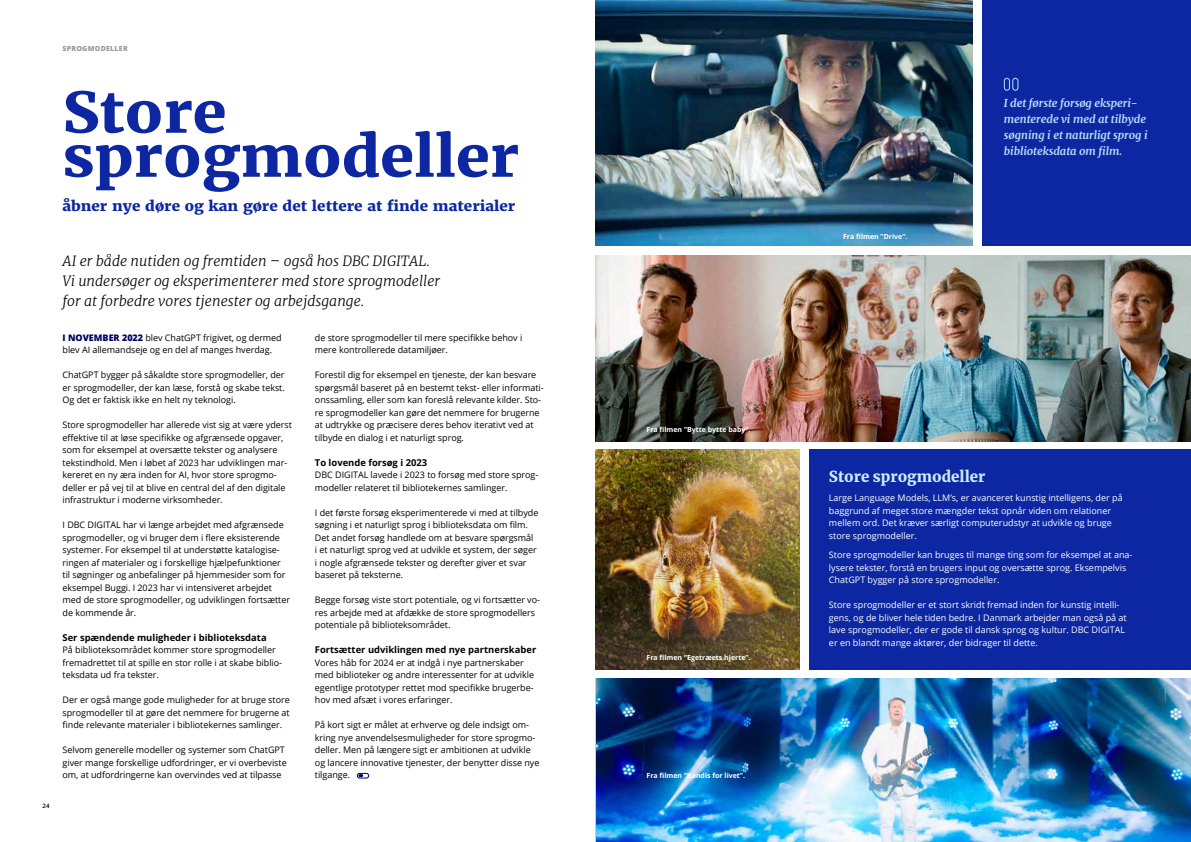
<style>
.page{position:relative;width:1191px;height:842px;background:#fff}
.page>*{position:absolute;margin:0;border:0;box-sizing:border-box;transform-origin:0 0}
.t1{font:900 56px/44px "Merriweather";color:#0c27a1;scale:1.09 1}
.t2{font:900 15px "Merriweather";color:#cdeaff}
.t3{font:italic 300 14px/20px "Merriweather";color:#000}
.t4{font:800 14px "Merriweather";color:#0c27a1;scale:1.09 1}
.t5{font:italic 700 11px/16px "Merriweather";letter-spacing:-.005em;color:#b4dfff}
.t6{font:700 9.4px "Open Sans";color:#000}
.t7{font:9px/12.5px "Open Sans";letter-spacing:-.005em;color:#000}
.t8{font:9px/12.5px "Open Sans";color:#fff}
.t9{font:700 7px "Open Sans";color:#fff}
.t10{font:800 7px "Open Sans";letter-spacing:.04em;color:#999}
.t11{font:600 6px "Open Sans";color:#000}
.s1{font-weight:800;color:#010066}
</style>
<div class="page">
<div style="left:357px;top:773px;width:12px;height:5px;border:1px solid #010066;border-radius:2px"></div>
<svg style="left:358px;top:774px;width:5px;height:3px"></svg>
<div style="left:809px;top:450px;width:382px;height:220px;background:#0c27a1"></div>
<img style="left:595px;top:0;width:377px;height:245px">
<div style="left:982px;top:0;width:209px;height:245px;background:#0c27a1"></div>
<img style="left:595px;top:450px;width:204px;height:220px">
<img style="left:595px;top:255px;width:596px;height:186px">
<img style="left:596px;top:678px;width:595px;height:164px">
<svg style="left:1003px;top:77px;width:16px;height:14px"></svg>
<p class="t10" style="left:62px;top:45px;width:67px">SPROGMODELLER</p>
<h1 class="t1" style="left:62px;top:93px;width:420px">Store sprogmodeller</h1>
<h3 class="t4" style="left:62px;top:197px;width:417px">åbner nye døre og kan gøre det lettere at finde materialer</h3>
<p class="t11" style="left:43px;top:802px;width:8px">24</p>
<h3 class="t3" style="left:63px;top:252px;width:379px">AI er både nutiden og fremtiden – også hos DBC DIGITAL.<br>Vi undersøger og eksperimenterer med store sprogmodeller for at forbedre vores tjenester og arbejdsgange.</h3>
<p class="t7" style="left:315px;top:331px;width:209px">de store sprogmodeller til mere specifikke behov i mere kontrollerede datamiljøer.</p>
<p class="t7" style="left:315px;top:369px;width:230px">Forestil dig for eksempel en tjeneste, der kan besvare spørgsmål baseret på en bestemt tekst- eller informati&shy;onssamling, eller som kan foreslå relevante kilder. Sto&shy;re sprogmodeller kan gøre det nemmere for brugerne at udtrykke og præcisere deres behov iterativt ved at tilbyde en dialog i et naturligt sprog.</p>
<p class="t6" style="left:315px;top:458px;width:114px">To lovende forsøg i 2023</p>
<p class="t7" style="left:315px;top:469px;width:225px">DBC DIGITAL lavede i 2023 to forsøg med store sprog&shy;modeller relateret til bibliotekernes samlinger.</p>
<p class="t7" style="left:315px;top:507px;width:225px">I det første forsøg eksperimenterede vi med at tilbyde søgning i et naturligt sprog i biblioteksdata om film.<br>Det andet forsøg handlede om at besvare spørgsmål<br>i et naturligt sprog ved at udvikle et system, der søger i nogle afgrænsede tekster og derefter giver et svar baseret på teksterne.</p>
<p class="t7" style="left:315px;top:594px;width:226px">Begge forsøg viste stort potentiale, og vi fortsætter vo&shy;res arbejde med at afdække de store sprogmodellers potentiale på biblioteksområdet.</p>
<p class="t6" style="left:315px;top:645px;width:223px">Fortsætter udviklingen med nye partnerskaber</p>
<p class="t7" style="left:315px;top:657px;width:221px">Vores håb for 2024 er at indgå i nye partnerskaber med biblioteker og andre interessenter for at udvikle egentlige prototyper rettet mod specifikke brugerbe&shy;hov med afsæt i vores erfaringer.</p>
<p class="t7" style="left:315px;top:719px;width:226px">På kort sigt er målet at erhverve og dele indsigt om&shy;kring nye anvendelsesmuligheder for store sprogmo&shy;deller. Men på længere sigt er ambitionen at udvikle og lancere innovative tjenester, der benytter disse nye tilgange.</p>
<p class="t7" style="left:63px;top:332px;width:221px"><span class="s1">I NOVEMBER 2022</span> blev ChatGPT frigivet, og dermed blev AI allemandseje og en del af manges hverdag.</p>
<p class="t7" style="left:63px;top:369px;width:224px;text-align:justify">ChatGPT bygger på såkaldte store sprogmodeller, der er sprogmodeller, der kan læse, forstå og skabe tekst.<br>Og det er faktisk ikke en helt ny teknologi.</p>
<p class="t7" style="left:63px;top:419px;width:231px">Store sprogmodeller har allerede vist sig at være yderst effektive til at løse specifikke og afgrænsede opgaver, som for eksempel at oversætte tekster og analysere tekstindhold. Men i løbet af 2023 har udviklingen mar&shy;kereret en ny æra inden for AI, hvor store sprogmo&shy;deller er på vej til at blive en central del af den digitale infrastruktur i moderne virksomheder.</p>
<p class="t7" style="left:63px;top:519px;width:229px">I DBC DIGITAL har vi længe arbejdet med afgrænsede sprogmodeller, og vi bruger dem i flere eksisterende systemer. For eksempel til at understøtte katalogise&shy;ringen af materialer og i forskellige hjælpefunktioner til søgninger og anbefalinger på hjemmesider som for eksempel Buggi. I 2023 har vi intensiveret arbejdet med de store sprogmodeller, og udviklingen fortsætter de kommende år.</p>
<p class="t6" style="left:63px;top:633px;width:206px">Ser spændende muligheder i biblioteksdata</p>
<p class="t7" style="left:63px;top:644px;width:221px">På biblioteksområdet kommer store sprogmodeller fremadrettet til at spille en stor rolle i at skabe biblio&shy;teksdata ud fra tekster.</p>
<p class="t7" style="left:63px;top:694px;width:229px;text-align:justify">Der er også mange gode muligheder for at bruge store sprogmodeller til at gøre det nemmere for brugerne at finde relevante materialer i bibliotekernes samlinger.</p>
<p class="t7" style="left:63px;top:744px;width:226px">Selvom generelle modeller og systemer som ChatGPT giver mange forskellige udfordringer, er vi overbeviste om, at udfordringerne kan overvindes ved at tilpasse</p>
<p class="t9" style="left:646px;top:424px;width:105px">Fra filmen ”Bytte bytte baby”.</p>
<p class="t9" style="left:646px;top:652px;width:106px">Fra filmen ”Egetræets hjerte”.</p>
<p class="t9" style="left:646px;top:771px;width:100px">Fra filmen ”Kandis for livet”.</p>
<p class="t9" style="left:843px;top:231px;width:66px">Fra filmen ”Drive”.</p>
<p class="t5" style="left:1003px;top:95px;width:145px">I det første forsøg eksperi&shy;menterede vi med at tilbyde søgning i et naturligt sprog i biblioteksdata om film.</p>
<h2 class="t2" style="left:829px;top:468px;width:158px">Store sprogmodeller</h2>
<p class="t8" style="left:829px;top:492px;width:295px">Large Language Models, LLM’s, er avanceret kunstig intelligens, der på baggrund af meget store mængder tekst opnår viden om relationer mellem ord. Det kræver særligt computerudstyr at udvikle og bruge store sprogmodeller.</p>
<p class="t8" style="left:829px;top:549px;width:305px">Store sprogmodeller kan bruges til mange ting som for eksempel at ana&shy;lysere tekster, forstå en brugers input og oversætte sprog. Eksempelvis<br>ChatGPT bygger på store sprogmodeller.</p>
<p class="t8" style="left:829px;top:599px;width:299px">Store sprogmodeller er et stort skridt fremad inden for kunstig intelli&shy;gens, og de bliver hele tiden bedre. I Danmark arbejder man også på at lave sprogmodeller, der er gode til dansk sprog og kultur. DBC DIGITAL er en blandt mange aktører, der bidrager til dette.</p>
</div>
